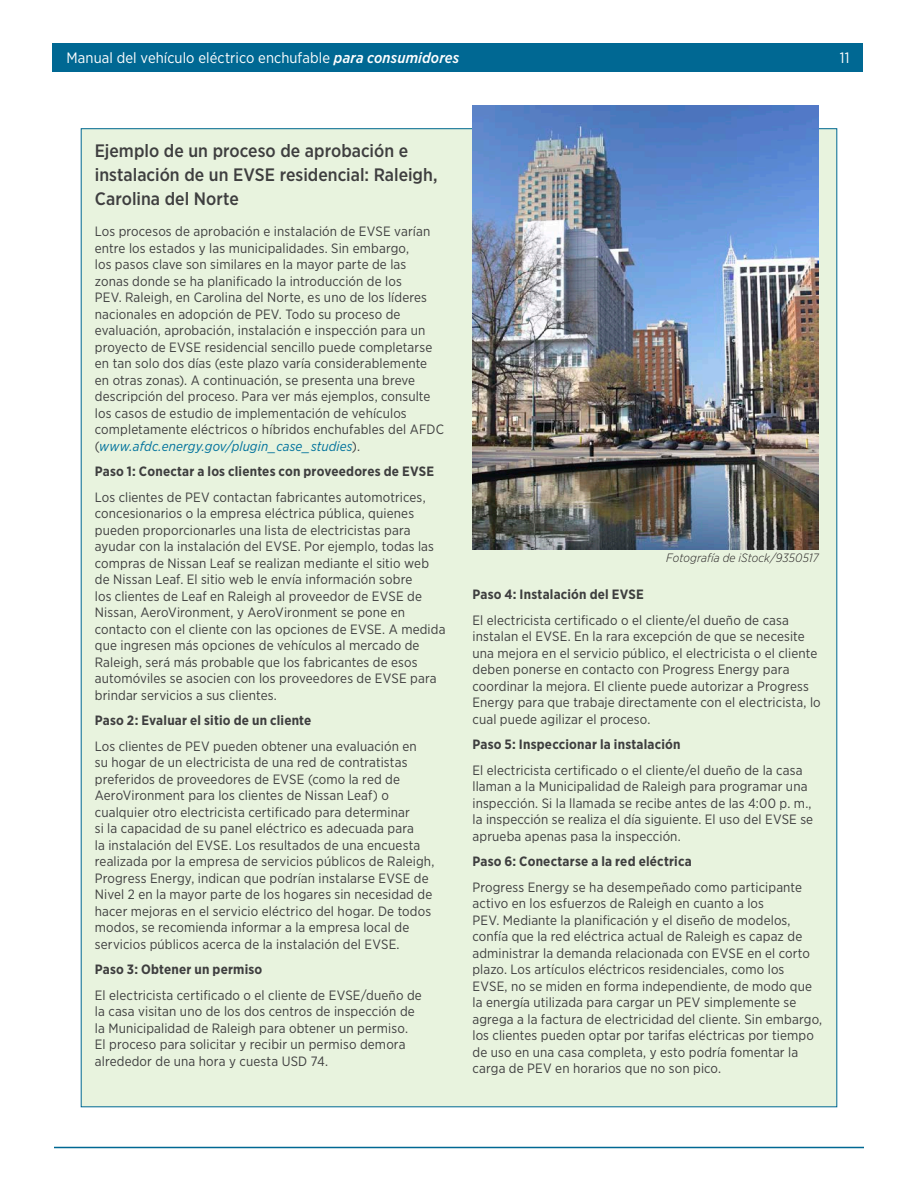
<style>
.page{position:relative;width:918px;height:1188px;background:#fff}
.page>*{position:absolute;margin:0;border:0;box-sizing:border-box;transform-origin:0 0}
.Sidebar_Head{font:500 18px/24px "Gotham Narrow";color:#3e3e3f}
.t1{font:15px "Gotham Narrow";letter-spacing:.005em;color:#fff}
.Sidebar_Table_text{font:13.5px/16.5px "Gotham Narrow";letter-spacing:.01em;color:#3e3e3f}
.Sidebar_Table_text-2{font:700 13.5px "Gotham Narrow";letter-spacing:.015em;color:#3e3e3f}
.t2{font:italic 300 12px "Gotham Narrow";letter-spacing:.01em;color:#231f20}
.s1{font-weight:500;font-style:italic}
.s2{font-style:italic;color:#00729c}
</style>
<div class="page">
<div style="left:53px;top:44px;width:810px;height:28px;background:#006893"></div>
<hr style="left:54px;top:1147px;width:810px;height:1px;background:#006893">
<div style="left:81px;top:129px;width:756px;height:978px;background:#e8f3de"></div>
<img style="left:472px;top:105px;width:347px;height:445px">
<p class="t1" style="left:66px;top:48px;width:394px">Manual del vehículo eléctrico enchufable <span class="s1">para consumidores</span></p>
<p class="t1" style="left:840px;top:48px;width:11px">11</p>
<p class="Sidebar_Head" style="left:95px;top:138px;width:344px">Ejemplo de un proceso de aprobación e instalación de un EVSE residencial: Raleigh,<br>Carolina del Norte</p>
<p class="Sidebar_Table_text" style="left:95px;top:223px;width:351px">Los procesos de aprobación e instalación de EVSE varían entre los estados y las municipalidades. Sin embargo,<br>los pasos clave son similares en la mayor parte de las<br>zonas donde se ha planificado la introducción de los<br>PEV. Raleigh, en Carolina del Norte, es uno de los líderes nacionales en adopción de PEV. Todo su proceso de evaluación, aprobación, instalación e inspección para un proyecto de EVSE residencial sencillo puede completarse en tan solo dos días (este plazo varía considerablemente en otras zonas). A continuación, se presenta una breve descripción del proceso. Para ver más ejemplos, consulte los casos de estudio de implementación de vehículos completamente eléctricos o híbridos enchufables del AFDC (<span class="s2">www.afdc.energy.gov/plugin_case_studies</span>).</p>
<p class="Sidebar_Table_text-2" style="left:95px;top:463px;width:341px">Paso 1: Conectar a los clientes con proveedores de EVSE</p>
<p class="Sidebar_Table_text" style="left:95px;top:489px;width:352px">Los clientes de PEV contactan fabricantes automotrices, concesionarios o la empresa eléctrica pública, quienes pueden proporcionarles una lista de electricistas para ayudar con la instalación del EVSE. Por ejemplo, todas las compras de Nissan Leaf se realizan mediante el sitio web de Nissan Leaf. El sitio web le envía información sobre<br>los clientes de Leaf en Raleigh al proveedor de EVSE de Nissan, AeroVironment, y AeroVironment se pone en contacto con el cliente con las opciones de EVSE. A medida que ingresen más opciones de vehículos al mercado de Raleigh, será más probable que los fabricantes de esos automóviles se asocien con los proveedores de EVSE para brindar servicios a sus clientes.</p>
<p class="Sidebar_Table_text-2" style="left:95px;top:712px;width:218px">Paso 2: Evaluar el sitio de un cliente</p>
<p class="Sidebar_Table_text" style="left:95px;top:738px;width:341px">Los clientes de PEV pueden obtener una evaluación en<br>su hogar de un electricista de una red de contratistas preferidos de proveedores de EVSE (como la red de AeroVironment para los clientes de Nissan Leaf) o cualquier otro electricista certificado para determinar<br>si la capacidad de su panel eléctrico es adecuada para<br>la instalación del EVSE. Los resultados de una encuesta realizada por la empresa de servicios públicos de Raleigh, Progress Energy, indican que podrían instalarse EVSE de Nivel 2 en la mayor parte de los hogares sin necesidad de hacer mejoras en el servicio eléctrico del hogar. De todos modos, se recomienda informar a la empresa local de servicios públicos acerca de la instalación del EVSE.</p>
<p class="Sidebar_Table_text-2" style="left:95px;top:961px;width:169px">Paso 3: Obtener un permiso</p>
<p class="Sidebar_Table_text" style="left:95px;top:987px;width:328px">El electricista certificado o el cliente de EVSE/dueño de la casa visitan uno de los dos centros de inspección de la Municipalidad de Raleigh para obtener un permiso.<br>El proceso para solicitar y recibir un permiso demora alrededor de una hora y cuesta USD 74.</p>
<p class="t2" style="left:666px;top:551px;width:154px">Fotografía de iStock/9350517</p>
<p class="Sidebar_Table_text-2" style="left:472px;top:586px;width:173px">Paso 4: Instalación del EVSE</p>
<p class="Sidebar_Table_text" style="left:472px;top:612px;width:350px">El electricista certificado o el cliente/el dueño de casa instalan el EVSE. En la rara excepción de que se necesite una mejora en el servicio público, el electricista o el cliente deben ponerse en contacto con Progress Energy para coordinar la mejora. El cliente puede autorizar a Progress Energy para que trabaje directamente con el electricista, lo cual puede agilizar el proceso.</p>
<p class="Sidebar_Table_text-2" style="left:472px;top:736px;width:210px">Paso 5: Inspeccionar la instalación</p>
<p class="Sidebar_Table_text" style="left:472px;top:762px;width:342px">El electricista certificado o el cliente/el dueño de la casa llaman a la Municipalidad de Raleigh para programar una inspección. Si la llamada se recibe antes de las 4:00 p. m., la inspección se realiza el día siguiente. El uso del EVSE se aprueba apenas pasa la inspección.</p>
<p class="Sidebar_Table_text-2" style="left:472px;top:853px;width:221px">Paso 6: Conectarse a la red eléctrica</p>
<p class="Sidebar_Table_text" style="left:472px;top:879px;width:351px">Progress Energy se ha desempeñado como participante activo en los esfuerzos de Raleigh en cuanto a los<br>PEV. Mediante la planificación y el diseño de modelos, confía que la red eléctrica actual de Raleigh es capaz de administrar la demanda relacionada con EVSE en el corto plazo. Los artículos eléctricos residenciales, como los EVSE, no se miden en forma independiente, de modo que la energía utilizada para cargar un PEV simplemente se agrega a la factura de electricidad del cliente. Sin embargo, los clientes pueden optar por tarifas eléctricas por tiempo de uso en una casa completa, y esto podría fomentar la carga de PEV en horarios que no son pico.</p>
</div>
